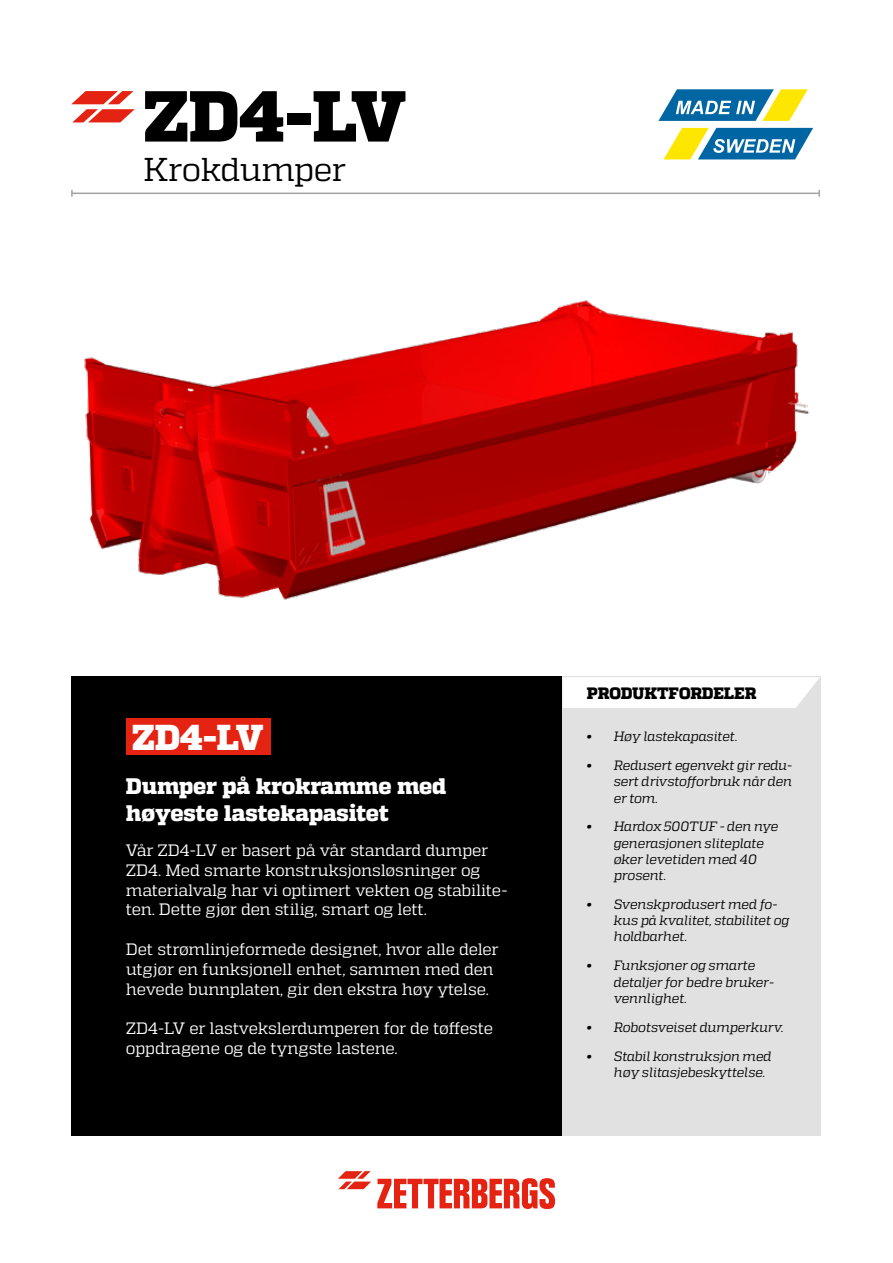
<style>
.page{position:relative;width:893px;height:1263px;background:#fff}
.page>*{position:absolute;margin:0;border:0;box-sizing:border-box;transform-origin:0 0}
.t1{font:800 72px "Quadon";color:#000}
.t2{font:800 36px "Quadon";color:#fff}
.t3{font:33px "Quadon";letter-spacing:-.02em;color:#000}
.t4{font:800 22.5px/27px "Quadon";letter-spacing:-.015em;color:#fff}
.t5{font:16.5px/19.8px "Quadon";letter-spacing:-.015em;color:#fff}
.t6{font:800 16.5px "Quadon";letter-spacing:-.005em;color:#000}
.t7{font:italic 13.5px/16.2px "Quadon";letter-spacing:-.015em;color:#000}
</style>
<div class="page">
<svg style="left:377px;top:1178px;width:178px;height:31px"></svg>
<svg style="left:338px;top:1171px;width:33px;height:18px"></svg>
<svg style="left:658px;top:89px;width:150px;height:32px"></svg>
<svg style="left:664px;top:128px;width:149px;height:31px"></svg>
<svg style="left:71px;top:91px;width:64px;height:31px"></svg>
<img style="left:73px;top:192px;width:745px;height:408px">
<div style="left:71px;top:676px;width:491px;height:459px;background:#000"></div>
<div style="left:562px;top:676px;width:259px;height:459px;background:#e1e1e1"></div>
<div style="left:562px;top:677px;width:258px;height:31px;background:#fff"></div>
<div style="left:126px;top:718px;width:144px;height:37px;background:#e42313"></div>
<hr style="left:72px;top:193px;width:747px;height:1px;background:#a3a3a3">
<svg style="left:71px;top:190px;width:2px;height:7px"></svg>
<svg style="left:818px;top:190px;width:2px;height:7px"></svg>
<h1 class="t1" style="left:144px;top:74px;width:264px">ZD4-LV</h1>
<h3 class="t3" style="left:144px;top:150px;width:204px">Krokdumper</h3>
<h2 class="t2" style="left:132px;top:716px;width:133px">ZD4-LV</h2>
<h3 class="t4" style="left:126px;top:773px;width:322px">Dumper på krokramme med høyeste lastekapasitet</h3>
<p class="t5" style="left:126px;top:840px;width:383px">Vår ZD4-LV er basert på vår standard dumper ZD4. Med smarte konstruksjonsløsninger og materialvalg har vi optimert vekten og stabilite&shy;ten. Dette gjør den stilig, smart og lett.</p>
<p class="t5" style="left:126px;top:939px;width:374px">Det strømlinjeformede designet, hvor alle deler utgjør en funksjonell enhet, sammen med den hevede bunnplaten, gir den ekstra høy ytelse.</p>
<p class="t5" style="left:126px;top:1018px;width:369px">ZD4-LV er lastvekslerdumperen for de tøffeste oppdragene og de tyngste lastene.</p>
<p class="t6" style="left:587px;top:683px;width:171px">PRODUKTFORDELER</p>
<p class="t7" style="left:587px;top:728px;width:152px">• Høy lastekapasitet.</p>
<p class="t7" style="left:614px;top:757px;width:180px;text-align:justify;text-indent:-27px">• Redusert egenvekt gir redu&shy;sert drivstofforbruk når den er tom.</p>
<p class="t7" style="left:614px;top:819px;width:166px;text-indent:-27px">• Hardox 500TUF - den nye generasjonen sliteplate øker levetiden med 40 prosent.</p>
<p class="t7" style="left:614px;top:896px;width:177px;text-indent:-27px">• Svenskprodusert med fo&shy;kus på kvalitet, stabilitet og holdbarhet.</p>
<p class="t7" style="left:614px;top:957px;width:162px;text-indent:-27px">• Funksjoner og smarte detaljer for bedre bruker&shy;vennlighet.</p>
<p class="t7" style="left:587px;top:1019px;width:199px">• Robotsveiset dumperkurv.</p>
<p class="t7" style="left:614px;top:1048px;width:159px;text-indent:-27px">• Stabil konstruksjon med høy slitasjebeskyttelse.</p>
</div>
